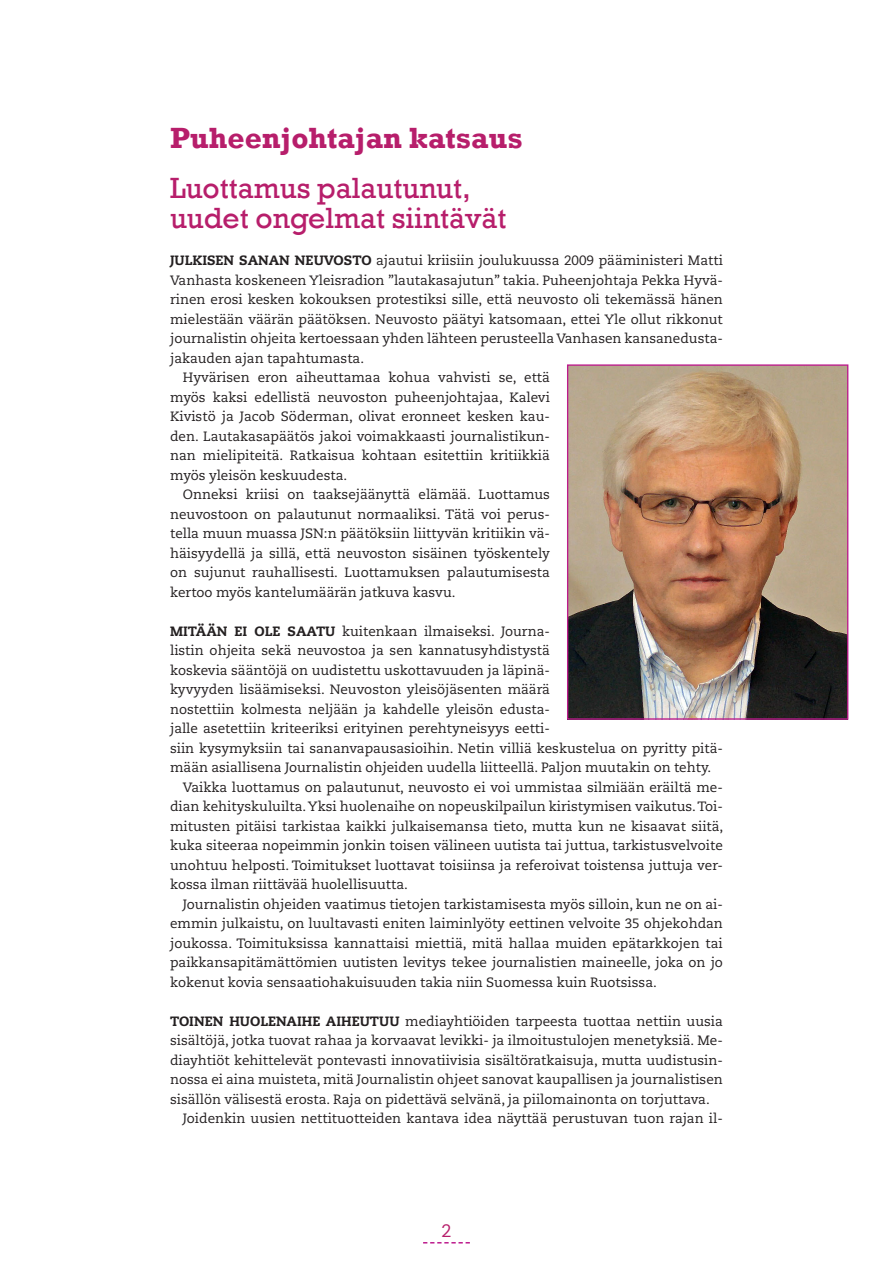
<style>
.page{position:relative;width:893px;height:1263px;background:#fff}
.page>*{position:absolute;margin:0;border:0;box-sizing:border-box;transform-origin:0 0}
.otsikko{font:30px/30px "Rockwell";color:#b71e6b}
.pääotsikko{font:700 30px "Rockwell";color:#b71e6b}
.alaotsikko{font:18px "Caecilia LT Std";color:#b71e6b}
.leipis_sisennyksellä{font:13.5px/19.5px "Caecilia LT Std";color:#231f20;text-align:justify}
.leipis{font:13.5px/19.5px "Caecilia LT Std";color:#231f20;text-align:justify}
.s1{font-weight:800}
</style>
<div class="page">
<svg style="left:423px;top:1242px;width:47px;height:1px"></svg>
<img style="left:569px;top:366px;width:277px;height:352px">
<div style="left:567px;top:364px;width:281px;height:356px;border:1px solid #bc1b8d"></div>
<p class="pääotsikko" style="left:170px;top:120px;width:354px">Puheenjohtajan katsaus</p>
<p class="otsikko" style="left:170px;top:173px;width:338px">Luottamus palautunut, uudet ongelmat siintävät</p>
<p class="leipis" style="left:170px;top:251px;width:554px"><span class="s1">JULKISEN SANAN NEUVOSTO</span> ajautui kriisiin joulukuussa 2009 pääministeri Matti Vanhasta koskeneen Yleisradion ”lautakasajutun” takia. Puheenjohtaja Pekka Hyvä&shy;rinen erosi kesken kokouksen protestiksi sille, että neuvosto oli tekemässä hänen mielestään väärän päätöksen. Neuvosto päätyi katsomaan, ettei Yle ollut rikkonut journalistin ohjeita kertoessaan yhden lähteen perusteella Vanhasen kansanedusta&shy;jakauden ajan tapahtumasta.</p>
<p class="leipis_sisennyksellä" style="left:170px;top:368px;width:381px;text-indent:13px">Hyvärisen eron aiheuttamaa kohua vahvisti se, että myös kaksi edellistä neuvoston puheenjohtajaa, Kalevi Kivistö ja Jacob Söderman, olivat eronneet kesken kau&shy;den. Lautakasapäätös jakoi voimakkaasti journalistikun&shy;nan mielipiteitä. Ratkaisua kohtaan esitettiin kritiikkiä myös yleisön keskuudesta.</p>
<p class="leipis_sisennyksellä" style="left:170px;top:485px;width:381px;text-indent:13px">Onneksi kriisi on taaksejäänyttä elämää. Luottamus neuvostoon on palautunut normaaliksi. Tätä voi perus&shy;tella muun muassa JSN:n päätöksiin liittyvän kritiikin vä&shy;häisyydellä ja sillä, että neuvoston sisäinen työskentely on sujunut rauhallisesti. Luottamuksen palautumisesta kertoo myös kantelumäärän jatkuva kasvu.</p>
<p class="leipis" style="left:170px;top:622px;width:554px;text-align:left"><span class="s1">MITÄÄN EI OLE SAATU</span> kuitenkaan ilmaiseksi. Journa-<br>listin ohjeita sekä neuvostoa ja sen kannatusyhdistystä<br>koskevia sääntöjä on uudistettu uskottavuuden ja läpinä-<br>kyvyyden lisäämiseksi. Neuvoston yleisöjäsenten määrä<br>nostettiin kolmesta neljään ja kahdelle yleisön edusta-<br>jalle asetettiin kriteeriksi erityinen perehtyneisyys eetti-<br>siin kysymyksiin tai sananvapausasioihin. Netin villiä keskustelua on pyritty pitä&shy;mään asiallisena Journalistin ohjeiden uudella liitteellä. Paljon muutakin on tehty.</p>
<p class="leipis_sisennyksellä" style="left:170px;top:778px;width:555px;text-indent:13px">Vaikka luottamus on palautunut, neuvosto ei voi ummistaa silmiään eräiltä me&shy;dian kehityskuluilta. Yksi huolenaihe on nopeuskilpailun kiristymisen vaikutus. Toi&shy;mitusten pitäisi tarkistaa kaikki julkaisemansa tieto, mutta kun ne kisaavat siitä, kuka siteeraa nopeimmin jonkin toisen välineen uutista tai juttua, tarkistusvelvoite unohtuu helposti. Toimitukset luottavat toisiinsa ja referoivat toistensa juttuja ver&shy;kossa ilman riittävää huolellisuutta.</p>
<p class="leipis_sisennyksellä" style="left:170px;top:895px;width:554px;text-indent:13px">Journalistin ohjeiden vaatimus tietojen tarkistamisesta myös silloin, kun ne on ai&shy;emmin julkaistu, on luultavasti eniten laiminlyöty eettinen velvoite 35 ohjekohdan joukossa. Toimituksissa kannattaisi miettiä, mitä hallaa muiden epätarkkojen tai paikkansapitämättömien uutisten levitys tekee journalistien maineelle, joka on jo kokenut kovia sensaatiohakuisuuden takia niin Suomessa kuin Ruotsissa.</p>
<p class="leipis" style="left:170px;top:1012px;width:554px"><span class="s1">TOINEN HUOLENAIHE AIHEUTUU</span> mediayhtiöiden tarpeesta tuottaa nettiin uusia sisältöjä, jotka tuovat rahaa ja korvaavat levikki- ja ilmoitustulojen menetyksiä. Me&shy;diayhtiöt kehittelevät pontevasti innovatiivisia sisältöratkaisuja, mutta uudistusin&shy;nossa ei aina muisteta, mitä Journalistin ohjeet sanovat kaupallisen ja journalistisen sisällön välisestä erosta. Raja on pidettävä selvänä, ja piilomainonta on torjuttava.</p>
<p class="leipis_sisennyksellä" style="left:183px;top:1109px;width:541px">Joidenkin uusien nettituotteiden kantava idea näyttää perustuvan tuon rajan il-</p>
<p class="alaotsikko" style="left:441px;top:1220px;width:12px">2</p>
</div>
